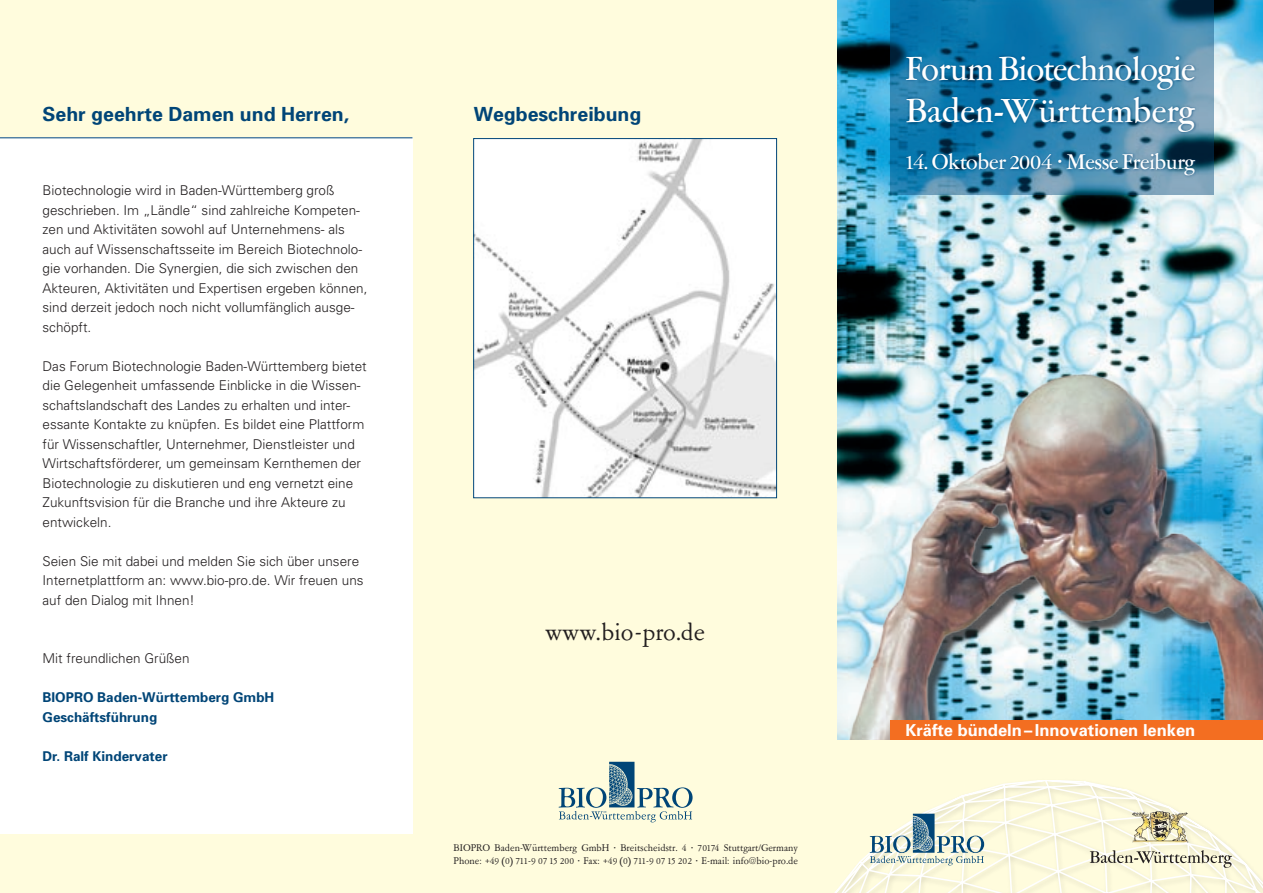
<style>
.page{position:relative;width:1263px;height:893px;background:#fff}
.page>*{position:absolute;margin:0;border:0;box-sizing:border-box;transform-origin:0 0}
.t1{font:500 37.5px "Garamont Amst SH";letter-spacing:-.005em;color:#fff}
.t2{font:500 37.5px "Garamont Amst SH";letter-spacing:.015em;color:#fff}
.t3{font:27px "Garamont Amst SB";color:#231f20}
.t4{font:500 24px "Garamont Amst SH";color:#fff}
.Head{font:700 19.5px "Univers";color:#004577}
.t5{font:700 16.5px "Univers";color:#fff}
.copy{font:300 13.5px/19.5px "Univers";color:#231f20}
.copy-2{font:700 13.5px "Univers";color:#004577}
.t6{font:10.95px "Garamont Amst SB";color:#231f20}
</style>
<div class="page">
<div style="left:0;top:0;width:853px;height:893px;background:#fffcdd"></div>
<div style="left:0;top:138px;width:412px;height:696px;background:#fff"></div>
<img style="left:838px;top:0;width:425px;height:355px">
<svg style="left:559px;top:762px;width:134px;height:60px"></svg>
<img style="left:837px;top:355px;width:426px;height:385px">
<hr style="left:0;top:137px;width:412px;height:1px;background:#004577">
<div style="left:823px;top:740px;width:440px;height:153px;background:#fffcdd"></div>
<svg style="left:834px;top:781px;width:429px;height:112px"></svg>
<svg style="left:1090px;top:850px;width:142px;height:18px"></svg>
<img style="left:1132px;top:811px;width:59px;height:31px">
<svg style="left:870px;top:814px;width:114px;height:51px"></svg>
<img style="left:475px;top:140px;width:300px;height:356px">
<div style="left:473px;top:138px;width:304px;height:360px;border:1px solid #004577"></div>
<div style="left:890px;top:721px;width:373px;height:19px;background:#f36e21"></div>
<svg style="left:890px;top:0;width:323px;height:195px;background:#2c7da8"></svg>
<div style="left:903px;top:52px;width:295px;height:127px;background:#004577;opacity:.75"></div>
<p class="Head" style="left:43px;top:102px;width:308px">Sehr geehrte Damen und Herren,</p>
<p class="copy" style="left:43px;top:180px;width:326px">Biotechnologie wird in Baden-Württemberg groß geschrieben. Im „Ländle“ sind zahlreiche Kompeten&shy;zen und Aktivitäten sowohl auf Unternehmens- als auch auf Wissenschaftsseite im Bereich Biotechnolo&shy;gie vorhanden. Die Synergien, die sich zwischen den Akteuren, Aktivitäten und Expertisen ergeben können, sind derzeit jedoch noch nicht vollumfänglich ausge&shy;schöpft.</p>
<p class="copy" style="left:43px;top:356px;width:326px">Das Forum Biotechnologie Baden-Württemberg bietet die Gelegenheit umfassende Einblicke in die Wissen&shy;schaftslandschaft des Landes zu erhalten und inter&shy;essante Kontakte zu knüpfen. Es bildet eine Plattform für Wissenschaftler, Unternehmer, Dienstleister und Wirtschaftsförderer, um gemeinsam Kernthemen der Biotechnologie zu diskutieren und eng vernetzt eine Zukunftsvision für die Branche und ihre Akteure zu entwickeln.</p>
<p class="copy" style="left:43px;top:551px;width:323px">Seien Sie mit dabei und melden Sie sich über unsere<br>Internetplattform an: www.bio-pro.de. Wir freuen uns auf den Dialog mit Ihnen!</p>
<p class="copy" style="left:43px;top:648px;width:149px">Mit freundlichen Grüßen</p>
<p class="copy-2" style="left:43px;top:689px;width:233px">BIOPRO Baden-Württemberg GmbH</p>
<p class="copy-2" style="left:43px;top:708px;width:116px">Geschäftsführung</p>
<p class="copy-2" style="left:43px;top:747px;width:127px">Dr. Ralf Kindervater</p>
<p class="Head" style="left:474px;top:102px;width:169px">Wegbeschreibung</p>
<p class="t3" style="left:545px;top:619px;width:162px">www.bio-pro.de</p>
<p class="t6" style="left:453px;top:843px;width:346px">BIOPRO Baden-Württemberg GmbH <sup>•</sup> Breitscheidstr. 4 <sup>•</sup> 70174 Stuttgart/Germany</p>
<p class="t6" style="left:453px;top:856px;width:346px">Phone: +49 (0) 711-9 07 15 200 <sup>•</sup> Fax: +49 (0) 711-9 07 15 202 <sup>•</sup> E-mail: info@bio-pro.de</p>
<p class="t1" style="left:906px;top:51px;width:291px">Forum Biotechnologie</p>
<p class="t2" style="left:906px;top:93px;width:290px">Baden-Württemberg</p>
<p class="t4" style="left:906px;top:150px;width:290px">14. Oktober 2004 · Messe Freiburg</p>
<p class="t5" style="left:905px;top:720px;width:291px">Kräfte bündeln – Innovationen lenken</p>
</div>
